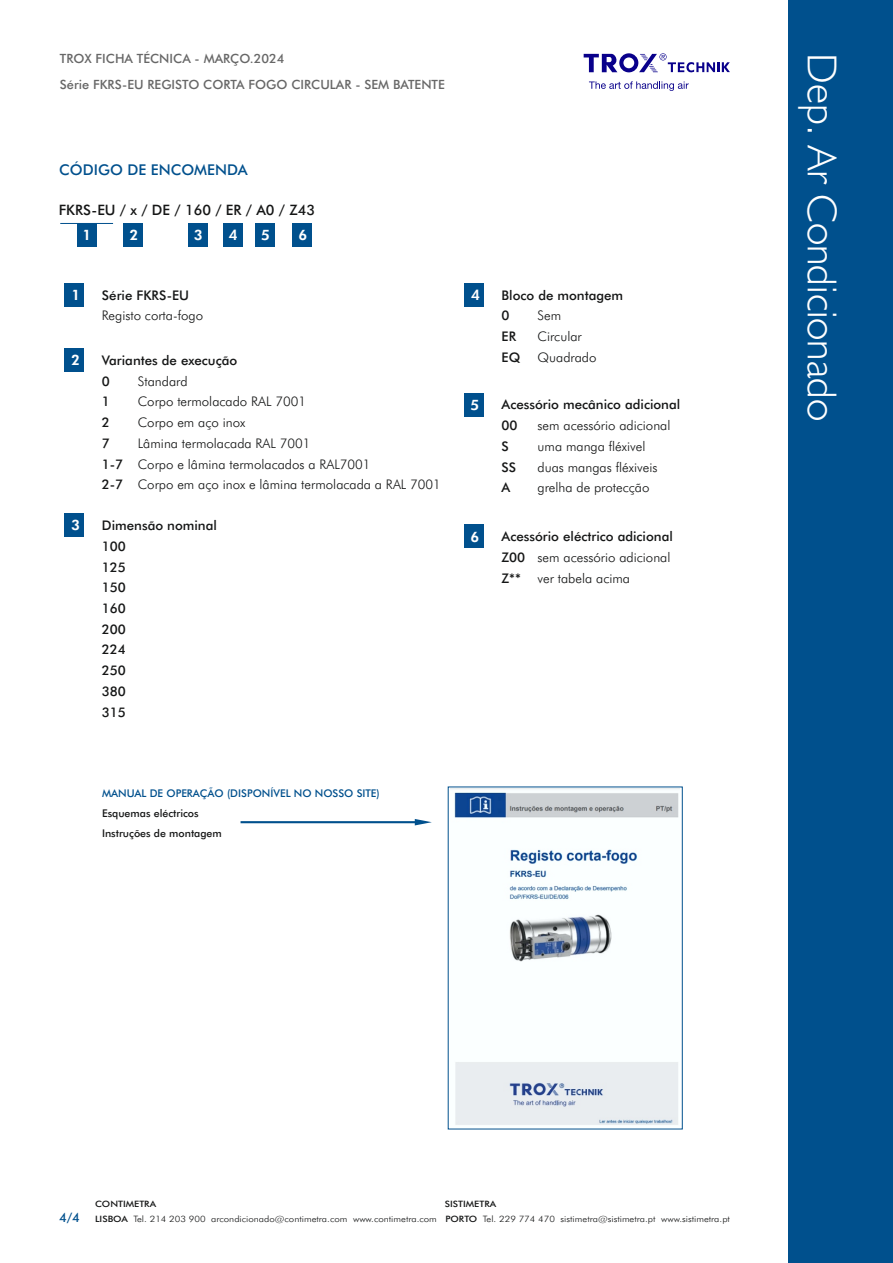
<style>
.page{position:relative;width:893px;height:1263px;background:#fff}
.page>*{position:absolute;margin:0;border:0;box-sizing:border-box;transform-origin:0 0}
.t1{font:300 42px "Humanist 521 BT";color:#fff}
.t2{font:500 14.85px "Futura BT";color:#00508d}
.t3{font:500 14.4px "Futura BT";color:#151616}
.t4{font:800 14.4px "Futura BT";color:#fff}
.t5{font:300 13.35px/20.7px "Futura BT";color:#151616}
.t6{font:500 13.35px/20.7px "Futura BT";color:#151616}
.t7{font:500 12.75px/26px "Futura BT";color:#676767}
.t8{font:500 10.65px "Futura BT";color:#00508d}
.t9{font:500 10.65px/20.4px "Futura BT";color:#151616}
.t10{font:300 8.7px "Futura BT";color:#151616;scale:1.1 1}
.t11{font:500 8.7px "Futura BT";color:#151616;scale:1.1 1}
.s1{font-weight:500;font-size:12.75px;color:#00508d}
.s2{font-weight:500}
</style>
<div class="page">
<div style="left:789px;top:0;width:104px;height:1263px;background:#00508d"></div>
<div style="left:124px;top:223px;width:19px;height:24px;background:#00508d"></div>
<div style="left:188px;top:223px;width:20px;height:24px;background:#00508d"></div>
<div style="left:223px;top:223px;width:19px;height:24px;background:#00508d"></div>
<div style="left:77px;top:223px;width:19px;height:24px;background:#00508d"></div>
<div style="left:64px;top:283px;width:20px;height:24px;background:#00508d"></div>
<div style="left:64px;top:348px;width:20px;height:24px;background:#00508d"></div>
<div style="left:64px;top:514px;width:20px;height:23px;background:#00508d"></div>
<svg style="left:589px;top:81px;width:100px;height:10px"></svg>
<svg style="left:584px;top:53px;width:146px;height:20px"></svg>
<div style="left:255px;top:223px;width:20px;height:24px;background:#00508d"></div>
<div style="left:292px;top:223px;width:20px;height:24px;background:#00508d"></div>
<div style="left:464px;top:283px;width:20px;height:24px;background:#00508d"></div>
<div style="left:464px;top:393px;width:20px;height:23px;background:#00508d"></div>
<div style="left:464px;top:525px;width:20px;height:23px;background:#00508d"></div>
<svg style="left:241px;top:819px;width:191px;height:6px"></svg>
<img style="left:451px;top:789px;width:229px;height:336px">
<hr style="left:60px;top:223px;width:53px;height:1px;background:#00508d">
<p class="t7" style="left:60px;top:47px;width:386px">TROX FICHA TÉCNICA - MARÇO.2024<br>Série FKRS-EU REGISTO CORTA FOGO CIRCULAR - SEM BATENTE</p>
<p class="t2" style="left:59px;top:164px;width:190px">CÓDIGO DE ENCOMENDA</p>
<p class="t3" style="left:59px;top:204px;width:258px">FKRS-EU / x / DE / 160 / ER / A0 / Z43</p>
<p class="t4" style="left:261px;top:229px;width:10px">5</p>
<p class="t4" style="left:298px;top:229px;width:10px">6</p>
<p class="t4" style="left:83px;top:229px;width:10px">1</p>
<p class="t4" style="left:130px;top:229px;width:10px">2</p>
<p class="t4" style="left:194px;top:229px;width:10px">3</p>
<p class="t4" style="left:229px;top:229px;width:10px">4</p>
<p class="t4" style="left:71px;top:289px;width:10px">1</p>
<p class="t6" style="left:102px;top:286px;width:89px">Série FKRS-EU</p>
<p class="t5" style="left:102px;top:306px;width:103px">Registo corta-fogo</p>
<p class="t4" style="left:71px;top:354px;width:10px">2</p>
<p class="t6" style="left:102px;top:351px;width:137px">Variantes de execução<br>0<br>1<br>2<br>7<br>1-7<br>2-7</p>
<p class="t5" style="left:138px;top:372px;width:305px">Standard<br>Corpo termolacado RAL 7001<br>Corpo em aço inox<br>Lâmina termolacada RAL 7001<br>Corpo e lâmina termolacados a RAL7001<br>Corpo em aço inox e lâmina termolacada a RAL 7001</p>
<p class="t4" style="left:71px;top:519px;width:10px">3</p>
<p class="t6" style="left:102px;top:516px;width:117px">Dimensão nominal<br>100<br>125<br>150<br>160<br>200<br>224<br>250<br>380<br>315</p>
<p class="t8" style="left:102px;top:789px;width:279px">MANUAL DE OPERAÇÃO (DISPONÍVEL NO NOSSO SITE)</p>
<p class="t9" style="left:102px;top:804px;width:121px">Esquemas eléctricos<br>Instruções de montagem</p>
<p class="t4" style="left:471px;top:289px;width:10px">4</p>
<p class="t4" style="left:470px;top:399px;width:10px">5</p>
<p class="t4" style="left:470px;top:531px;width:10px">6</p>
<p class="t6" style="left:502px;top:286px;width:123px">Bloco de montagem<br>0<br>ER<br>EQ</p>
<p class="t5" style="left:537px;top:307px;width:60px">Sem<br>Circular<br>Quadrado</p>
<p class="t6" style="left:502px;top:396px;width:180px">Acessório mecânico adicional<br>00<br>S<br>SS<br>A</p>
<p class="t5" style="left:537px;top:416px;width:134px">sem acessório adicional uma manga fléxivel duas mangas fléxiveis grelha de protecção</p>
<p class="t6" style="left:502px;top:527px;width:173px">Acessório eléctrico adicional<br>Z00<br>Z**</p>
<p class="t5" style="left:537px;top:548px;width:134px">sem acessório adicional ver tabela acima</p>
<h1 class="t1" style="left:840px;top:53px;width:369px;rotate:90deg">Dep. Ar Condicionado</h1>
<p class="t11" style="left:95px;top:1200px;width:57px">CONTIMETRA</p>
<p class="t11" style="left:445px;top:1200px;width:48px">SISTIMETRA</p>
<p class="t10" style="left:59px;top:1215px;width:611px"><span class="s1">4/4</span> <span class="s2">LISBOA</span> Tel. 214 203 900 arcondicionado@contimetra.com www.contimetra.com <span class="s2">PORTO</span> Tel. 229 774 470 sistimetra@sistimetra.pt www.sistimetra.pt</p>
</div>
